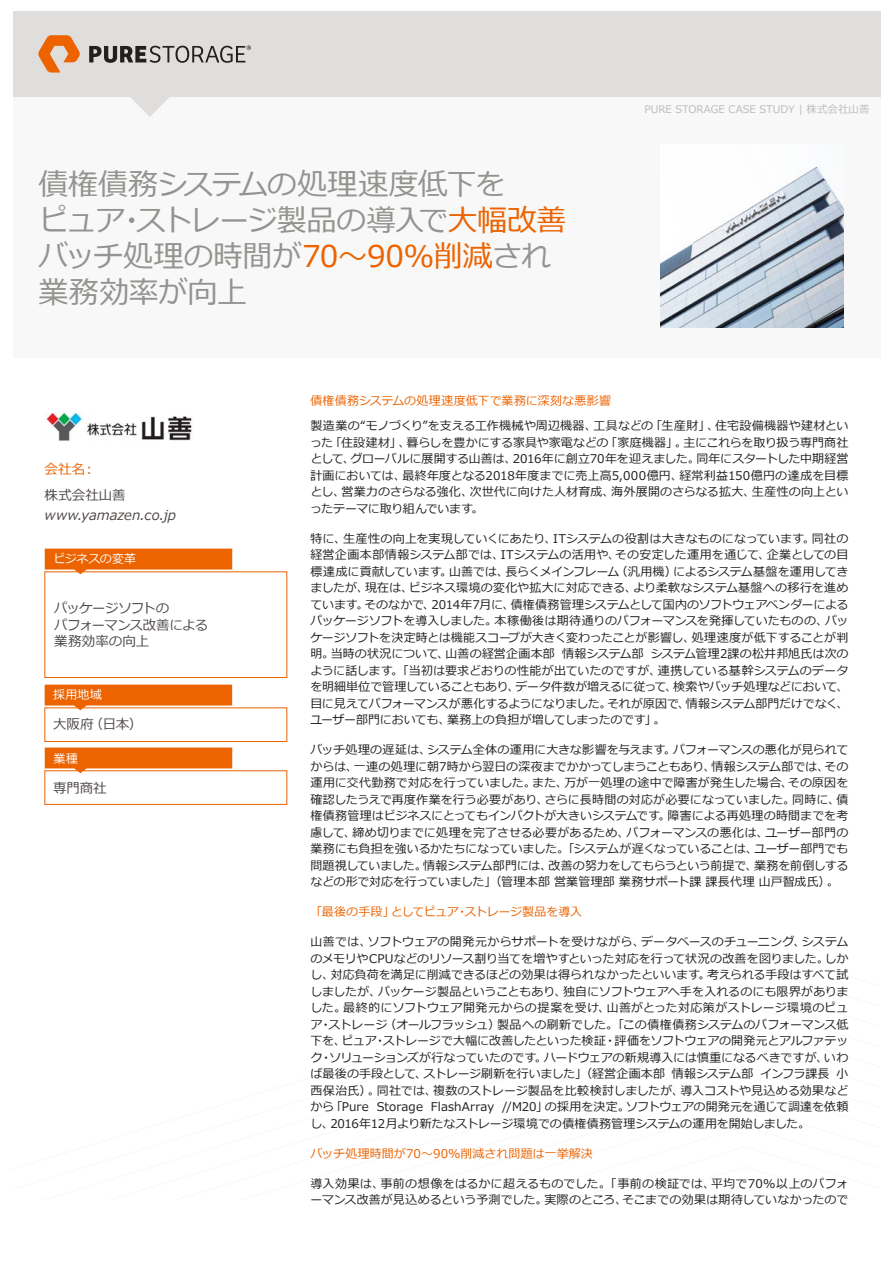
<style>
.page{position:relative;width:893px;height:1263px;background:#fff}
.page>*{position:absolute;margin:0;border:0;box-sizing:border-box;transform-origin:0 0}
.t1{font:30px/36px "Meiryo";letter-spacing:-.02em;color:#939390}
.t2{font:italic 13.5px/19.2px "Meiryo";letter-spacing:-.01em;color:#4e4947}
.t3{font:italic 13.5px/16.5px "Meiryo";letter-spacing:-.04em;color:#4e4947}
.t4{font:italic 13.5px "Meiryo";color:#ec6300}
.t5{font:12px/16.5px "Meiryo";letter-spacing:-.005em;color:#22201f;text-align:justify}
.t6{font:12px "Meiryo";letter-spacing:.005em;color:#ec6300}
.t7{font:italic 12px "Meiryo";letter-spacing:-.02em;color:#fff}
.t8{font:italic 12px "Meiryo";letter-spacing:.005em;color:#fff}
.t9{font:10.5px "Meiryo";color:#bfbcba}
.s1{color:#ec6300}
</style>
<div class="page">
<div style="left:45px;top:572px;width:242px;height:106px;background:#fff;border:1px solid #ec6300"></div>
<div style="left:45px;top:708px;width:242px;height:34px;background:#fff;border:1px solid #ec6300"></div>
<svg style="left:45px;top:747px;width:187px;height:26px;background:#ee7a26"></svg>
<svg style="left:45px;top:549px;width:187px;height:25px;background:#e72"></svg>
<svg style="left:45px;top:685px;width:187px;height:25px;background:#ee7721"></svg>
<div style="left:13px;top:11px;width:867px;height:347px;background:#f8f8f8"></div>
<img style="left:660px;top:166px;width:183px;height:161px">
<img style="left:46px;top:412px;width:146px;height:29px">
<div style="left:13px;top:11px;width:867px;height:85px;background:#dfdedd"></div>
<svg style="left:38px;top:35px;width:42px;height:38px"></svg>
<svg style="left:89px;top:45px;width:162px;height:72px"></svg>
<h1 class="t1" style="left:38px;top:167px;width:530px">債権債務システムの処理速度低下を<br>ピュア・ストレージ製品の導入で<span class="s1">大幅改善</span>バッチ処理の時間が<span class="s1">70～90%削減</span>され業務効率が向上</h1>
<p class="t9" style="left:644px;top:104px;width:227px">PURE STORAGE CASE STUDY | 株式会社山善</p>
<p class="t4" style="left:45px;top:462px;width:53px">会社名：</p>
<p class="t2" style="left:45px;top:486px;width:133px">株式会社山善www.yamazen.co.jp</p>
<p class="t7" style="left:53px;top:552px;width:84px">ビジネスの変革</p>
<p class="t3" style="left:54px;top:600px;width:155px">パッケージソフトの<br>パフォーマンス改善による業務効率の向上</p>
<p class="t8" style="left:53px;top:688px;width:50px">採用地域</p>
<p class="t2" style="left:53px;top:715px;width:91px">大阪府（日本）</p>
<p class="t8" style="left:53px;top:751px;width:26px">業種</p>
<p class="t2" style="left:53px;top:778px;width:55px">専門商社</p>
<p class="t6" style="left:310px;top:394px;width:302px">債権債務システムの処理速度低下で業務に深刻な悪影響</p>
<p class="t5" style="left:310px;top:418px;width:539px">製造業の“モノづくり”を支える工作機械や周辺機器、工具などの「生産財」、住宅設備機器や建材といった「住設建材」、暮らしを豊かにする家具や家電などの「家庭機器」。主にこれらを取り扱う専門商社として、グローバルに展開する山善は、2016年に創立70年を迎えました。同年にスタートした中期経営計画においては、最終年度となる2018年度までに売上高5,000億円、経常利益150億円の達成を目標とし、営業力のさらなる強化、次世代に向けた人材育成、海外展開のさらなる拡大、生産性の向上といったテーマに取り組んでいます。</p>
<p class="t5" style="left:310px;top:530px;width:539px">特に、生産性の向上を実現していくにあたり、ITシステムの役割は大きなものになっています。同社の経営企画本部情報システム部では、ITシステムの活用や、その安定した運用を通じて、企業としての目標達成に貢献しています。山善では、長らくメインフレーム（汎用機）によるシステム基盤を運用してきましたが、現在は、ビジネス環境の変化や拡大に対応できる、より柔軟なシステム基盤への移行を進めています。そのなかで、2014年7月に、債権債務管理システムとして国内のソフトウェアベンダーによるパッケージソフトを導入しました。本稼働後は期待通りのパフォーマンスを発揮していたものの、パッケージソフトを決定時とは機能スコープが大きく変わったことが影響し、処理速度が低下することが判明。当時の状況について、山善の経営企画本部 情報システム部 システム管理2課の松井邦旭氏は次のように話します。「当初は要求どおりの性能が出ていたのですが、連携している基幹システムのデータを明細単位で管理していることもあり、データ件数が増えるに従って、検索やバッチ処理などにおいて、目に見えてパフォーマンスが悪化するようになりました。それが原因で、情報システム部門だけでなく、ユーザー部門においても、業務上の負担が増してしまったのです」。</p>
<p class="t5" style="left:310px;top:742px;width:539px">バッチ処理の遅延は、システム全体の運用に大きな影響を与えます。パフォーマンスの悪化が見られてからは、一連の処理に朝7時から翌日の深夜までかかってしまうこともあり、情報システム部では、その運用に交代勤務で対応を行っていました。また、万が一処理の途中で障害が発生した場合、その原因を確認したうえで再度作業を行う必要があり、さらに長時間の対応が必要になっていました。同時に、債権債務管理はビジネスにとってもインパクトが大きいシステムです。障害による再処理の時間までを考慮して、締め切りまでに処理を完了させる必要があるため、パフォーマンスの悪化は、ユーザー部門の業務にも負担を強いるかたちになっていました。「システムが遅くなっていることは、ユーザー部門でも問題視していました。情報システム部門には、改善の努力をしてもらうという前提で、業務を前倒しするなどの形で対応を行っていました」（管理本部 営業管理部 業務サポート課 課長代理 山戸智成氏）。</p>
<p class="t6" style="left:310px;top:905px;width:273px">「最後の手段」としてピュア・ストレージ製品を導入</p>
<p class="t5" style="left:310px;top:934px;width:539px">山善では、ソフトウェアの開発元からサポートを受けながら、データベースのチューニング、システムのメモリやCPUなどのリソース割り当てを増やすといった対応を行って状況の改善を図りました。しかし、対応負荷を満足に削減できるほどの効果は得られなかったといいます。考えられる手段はすべて試しましたが、パッケージ製品ということもあり、独自にソフトウェアへ手を入れるのにも限界がありました。最終的にソフトウェア開発元からの提案を受け、山善がとった対応策がストレージ環境のピュア・ストレージ（オールフラッシュ）製品への刷新でした。「この債権債務システムのパフォーマンス低下を、ピュア・ストレージで大幅に改善したといった検証・評価をソフトウェアの開発元とアルファテック・ソリューションズが行なっていたのです。ハードウェアの新規導入には慎重になるべきですが、いわば最後の手段として、ストレージ刷新を行いました」（経営企画本部 情報システム部 インフラ課長 小西保治氏）。同社では、複数のストレージ製品を比較検討しましたが、導入コストや見込める効果などから「Pure Storage FlashArray //M20」の採用を決定。ソフトウェアの開発元を通じて調達を依頼し、2016年12月より新たなストレージ環境での債権債務管理システムの運用を開始しました。</p>
<p class="t6" style="left:310px;top:1146px;width:284px">バッチ処理時間が70～90%削減され問題は一挙解決</p>
<p class="t5" style="left:310px;top:1175px;width:539px">導入効果は、事前の想像をはるかに超えるものでした。「事前の検証では、平均で70%以上のパフォーマンス改善が見込めるという予測でした。実際のところ、そこまでの効果は期待していなかったので</p>
</div>
